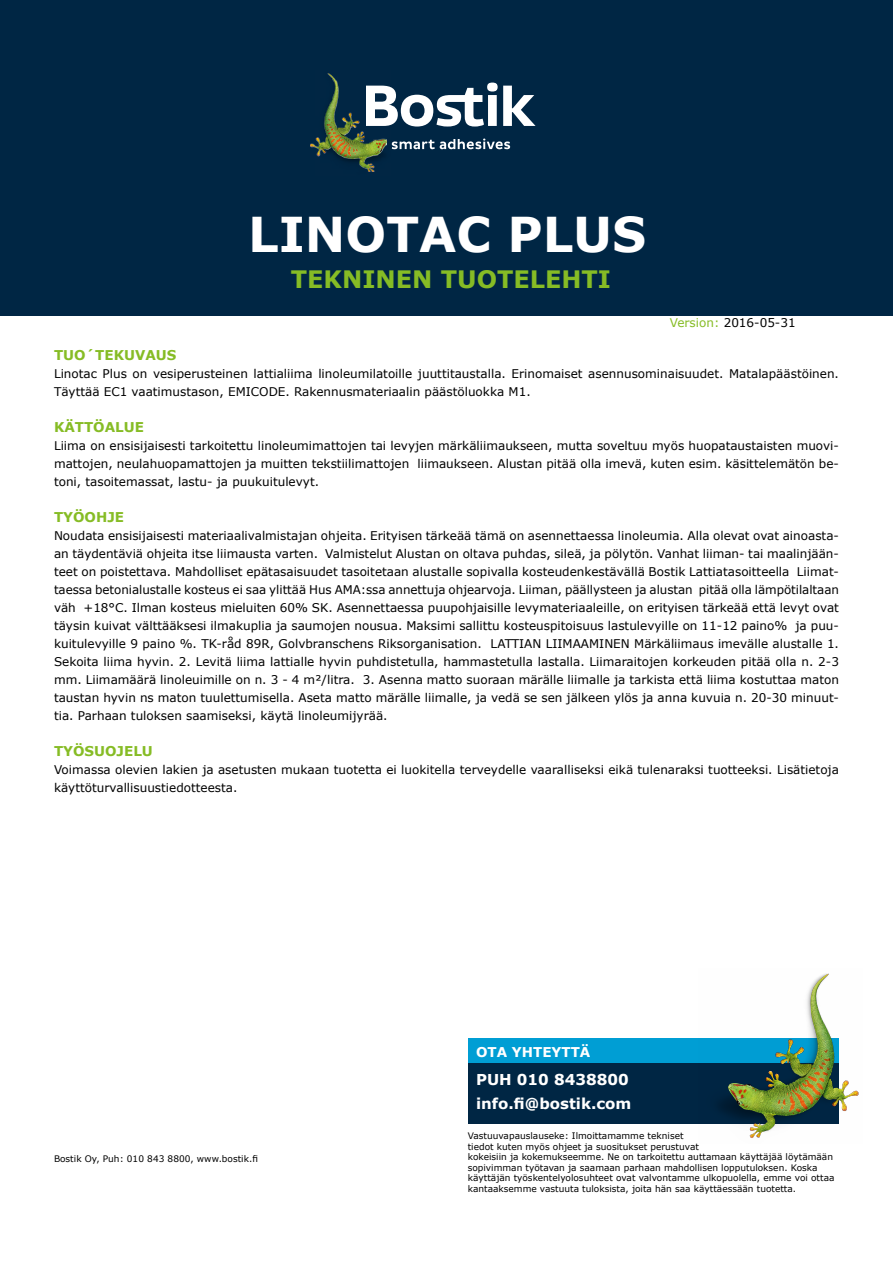
<style>
.page{position:relative;width:893px;height:1263px;background:#fff}
.page>*{position:absolute;margin:0;border:0;box-sizing:border-box;transform-origin:0 0}
.t1{font:700 48px "Verdana";color:#fff}
.t2{font:700 24px "Verdana";color:#86bc25}
.t3{font:700 23.55px "Verdana";color:#fff}
.t4{font:700 19.05px "Verdana";color:#fff}
.t5{font:700 15px/24px "Verdana";color:#fff}
.t6{font:700 13.5px "Verdana";color:#86bc25}
.t7{font:700 13.5px "Verdana";color:#fff}
.t8{font:12px/18px "Verdana";color:#000}
.t9{font:9px/10.5px "Verdana";color:#000}
.s1{color:#86bc25}
</style>
<div class="page">
<div style="left:0;top:0;width:893px;height:316px;background:#002644"></div>
<img style="left:311px;top:73px;width:75px;height:98px">
<svg style="left:392px;top:139px;width:118px;height:10px"></svg>
<svg style="left:366px;top:83px;width:170px;height:44px"></svg>
<div style="left:469px;top:1038px;width:370px;height:26px;background:#009ed4"></div>
<div style="left:469px;top:1063px;width:370px;height:61px;background:#002644"></div>
<img style="left:719px;top:973px;width:140px;height:165px">
<h1 class="t1" style="left:248px;top:201px;width:400px">LINOTAC PLUS</h1>
<h2 class="t2" style="left:291px;top:262px;width:322px">TEKNINEN TUOTELEHTI</h2>
<p class="t8" style="left:670px;top:313px;width:127px"><span class="s1">Version:</span> 2016-05-31</p>
<p class="t6" style="left:54px;top:346px;width:124px">TUO´TEKUVAUS</p>
<p class="t8" style="left:54px;top:365px;width:786px">Linotac Plus on vesiperusteinen lattialiima linoleumilatoille juuttitaustalla. Erinomaiset asennusominaisuudet. Matalapäästöinen.<br>Täyttää EC1 vaatimustason, EMICODE. Rakennusmateriaalin päästöluokka M1.</p>
<p class="t6" style="left:54px;top:418px;width:92px">KÄTTÖALUE</p>
<p class="t8" style="left:54px;top:437px;width:786px;text-align:justify">Liima on ensisijaisesti tarkoitettu linoleumimattojen tai levyjen märkäliimaukseen, mutta soveltuu myös huopataustaisten muovi&shy;mattojen, neulahuopamattojen ja muitten tekstiilimattojen liimaukseen. Alustan pitää olla imevä, kuten esim. käsittelemätön be&shy;toni, tasoitemassat, lastu- ja puukuitulevyt.</p>
<p class="t6" style="left:54px;top:508px;width:72px">TYÖOHJE</p>
<p class="t8" style="left:54px;top:527px;width:786px;text-align:justify">Noudata ensisijaisesti materiaalivalmistajan ohjeita. Erityisen tärkeää tämä on asennettaessa linoleumia. Alla olevat ovat ainoasta&shy;an täydentäviä ohjeita itse liimausta varten. Valmistelut Alustan on oltava puhdas, sileä, ja pölytön. Vanhat liiman- tai maalinjään&shy;teet on poistettava. Mahdolliset epätasaisuudet tasoitetaan alustalle sopivalla kosteudenkestävällä Bostik Lattiatasoitteella Liimat&shy;taessa betonialustalle kosteus ei saa ylittää Hus AMA:ssa annettuja ohjearvoja. Liiman, päällysteen ja alustan pitää olla lämpötilaltaan väh +18°C. Ilman kosteus mieluiten 60% SK. Asennettaessa puupohjaisille levymateriaaleille, on erityisen tärkeää että levyt ovat täysin kuivat välttääksesi ilmakuplia ja saumojen nousua. Maksimi sallittu kosteuspitoisuus lastulevyille on 11-12 paino% ja puu&shy;kuitulevyille 9 paino %. TK-råd 89R, Golvbranschens Riksorganisation. LATTIAN LIIMAAMINEN Märkäliimaus imevälle alustalle 1.<br>Sekoita liima hyvin. 2. Levitä liima lattialle hyvin puhdistetulla, hammastetulla lastalla. Liimaraitojen korkeuden pitää olla n. 2-3 mm. Liimamäärä linoleuimille on n. 3 - 4 m²/litra. 3. Asenna matto suoraan märälle liimalle ja tarkista että liima kostuttaa maton taustan hyvin ns maton tuulettumisella. Aseta matto märälle liimalle, ja vedä se sen jälkeen ylös ja anna kuvuia n. 20-30 minuut&shy;tia. Parhaan tuloksen saamiseksi, käytä linoleumijyrää.</p>
<p class="t6" style="left:54px;top:742px;width:100px">TYÖSUOJELU</p>
<p class="t8" style="left:54px;top:761px;width:786px">Voimassa olevien lakien ja asetusten mukaan tuotetta ei luokitella terveydelle vaaralliseksi eikä tulenaraksi tuotteeksi. Lisätietoja käyttöturvallisuustiedotteesta.</p>
<p class="t9" style="left:54px;top:1153px;width:205px">Bostik Oy, Puh: 010 843 8800, www.bostik.fi</p>
<p class="t7" style="left:476px;top:1042px;width:116px">OTA YHTEYTTÄ</p>
<p class="t5" style="left:476px;top:1067px;width:157px">PUH 010 8438800 info.fi@bostik.com</p>
<h3 class="t4" style="left:476px;top:1063px;width:118px">Smart help</h3>
<h3 class="t3" style="left:476px;top:1083px;width:219px">1-800-726-7845</h3>
<p class="t9" style="left:468px;top:1130px;width:368px">Vastuuvapauslauseke: Ilmoittamamme tekniset<br>tiedot kuten myös ohjeet ja suositukset perustuvat<br>kokeisiin ja kokemukseemme. Ne on tarkoitettu auttamaan käyttäjää löytämään sopivimman työtavan ja saamaan parhaan mahdollisen lopputuloksen. Koska käyttäjän työskentelyolosuhteet ovat valvontamme ulkopuolella, emme voi ottaa kantaaksemme vastuuta tuloksista, joita hän saa käyttäessään tuotetta.</p>
</div>
